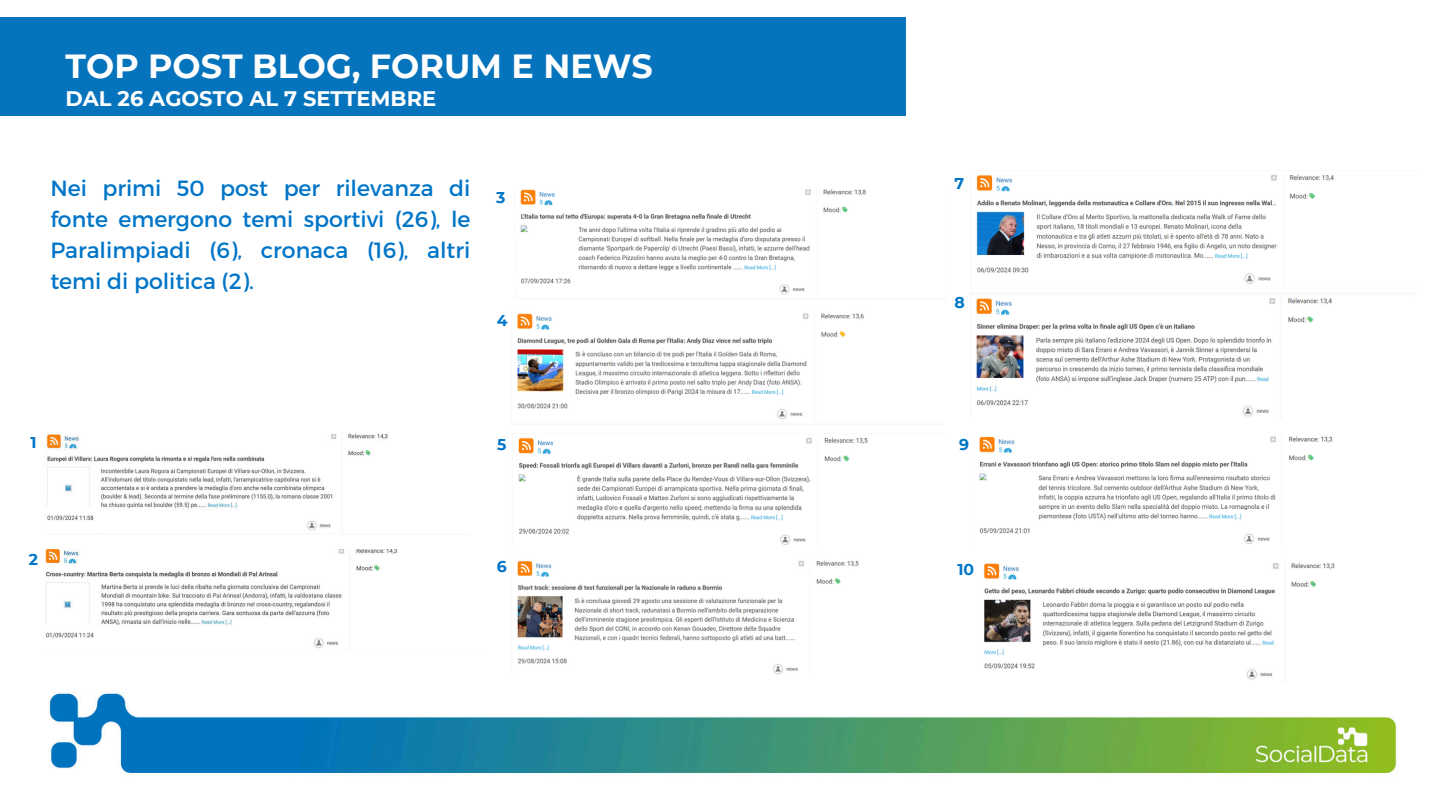
<style>
.page{position:relative;width:1440px;height:810px;background:#fff}
.page>*{position:absolute;margin:0;border:0;box-sizing:border-box;transform-origin:0 0}
.t1{font:700 33.4px "Montserrat";color:#fff}
.t2{font:22px/30.8px "Montserrat";color:#0075c8;text-align:justify}
.t3{font:700 21px "Montserrat";color:#fff}
.t4{font:700 15.6px "Montserrat";color:#0075c8}
</style>
<div class="page">
<img style="left:45px;top:17px;width:1370px;height:756px">
<div style="left:0;top:17px;width:905px;height:99px;background:#0674bd"></div>
<img style="left:45px;top:433px;width:425px;height:102px">
<img style="left:45px;top:550px;width:437px;height:102px">
<img style="left:514px;top:185px;width:432px;height:114px">
<img style="left:511px;top:309px;width:432px;height:115px">
<img style="left:511px;top:433px;width:437px;height:115px">
<img style="left:511px;top:558px;width:426px;height:120px">
<img style="left:970px;top:170px;width:445px;height:118px">
<img style="left:970px;top:293px;width:444px;height:127px">
<img style="left:973px;top:432px;width:441px;height:114px">
<img style="left:978px;top:560px;width:436px;height:123px">
<p class="t1" style="left:66px;top:46px;width:589px">TOP POST BLOG, FORUM E NEWS</p>
<p class="t3" style="left:66px;top:85px;width:372px">DAL 26 AGOSTO AL 7 SETTEMBRE</p>
<p class="t2" style="left:50px;top:172px;width:422px">Nei primi 50 post per rilevanza di fonte emergono temi sportivi (26), le Paralimpiadi (6), cronaca (16), altri temi di politica (2).</p>
<p class="t4" style="left:496px;top:188px;width:11px">3</p>
<p class="t4" style="left:497px;top:311px;width:12px">4</p>
<p class="t4" style="left:30px;top:433px;width:8px">1</p>
<p class="t4" style="left:29px;top:550px;width:11px">2</p>
<p class="t4" style="left:497px;top:435px;width:11px">5</p>
<p class="t4" style="left:497px;top:557px;width:11px">6</p>
<p class="t4" style="left:954px;top:174px;width:11px">7</p>
<p class="t4" style="left:955px;top:293px;width:12px">8</p>
<p class="t4" style="left:959px;top:435px;width:11px">9</p>
<p class="t4" style="left:957px;top:560px;width:18px">10</p>
</div>
